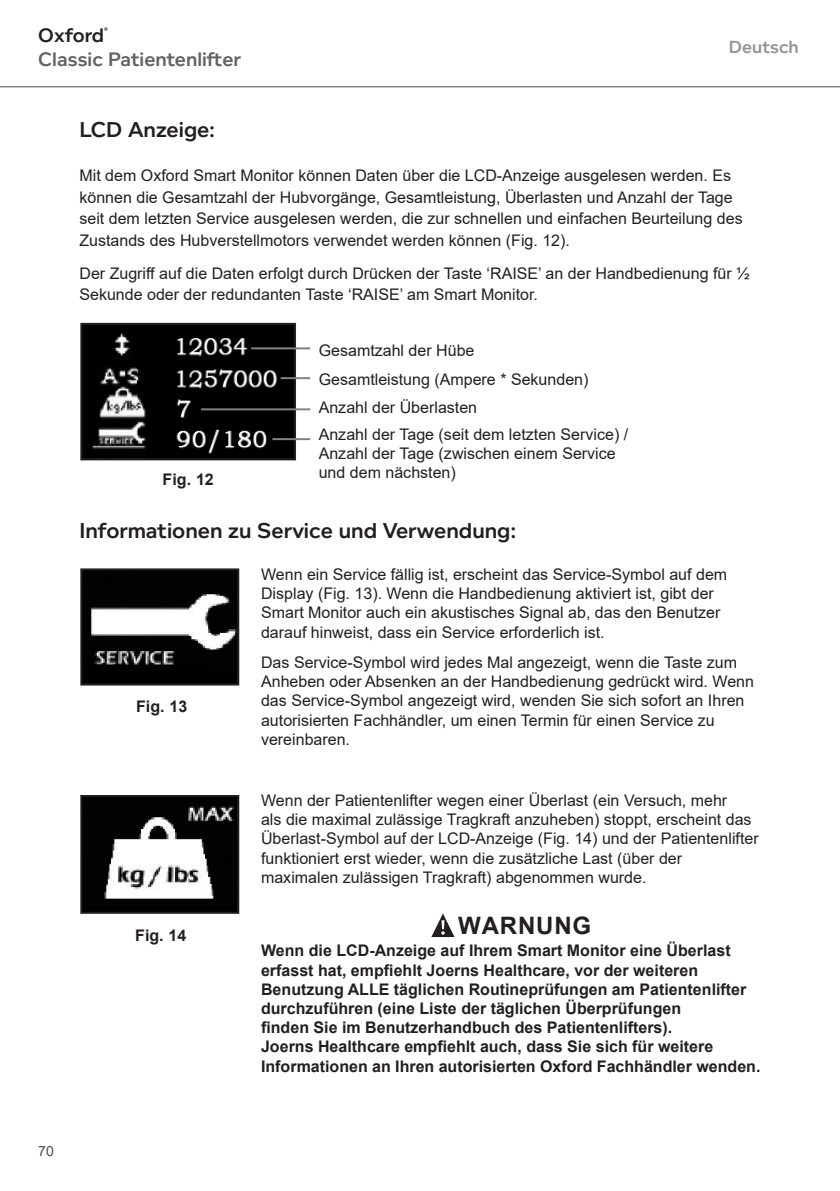
<style>
.page{position:relative;width:840px;height:1191px;background:#fff}
.page>*{position:absolute;margin:0;border:0;box-sizing:border-box;transform-origin:0 0}
.Warning{font:700 24px "Arial";letter-spacing:.035em;color:#231f20}
.t1{font:600 22px "Foundry Context";color:#231f20}
.t2{font:600 20px "Foundry Context";color:#636366}
.t3{font:600 20px "Foundry Context";color:#231f20}
.t4{font:600 18px "Foundry Context";color:#939598}
.t5{font:16px/19.2px "Arial";color:#231f20}
.Subheads_Labels{font:700 16px/19.2px "Arial";color:#231f20}
.t6{font:14px "Arial";color:#4b4c4d}
.t7{font:600 8px "Foundry Context";color:#231f20}
</style>
<div class="page">
<hr style="left:0;top:86px;width:839px;height:1px;background:#4b4c4d">
<svg style="left:431px;top:913px;width:23px;height:24px"></svg>
<img style="left:83px;top:571px;width:153px;height:111px">
<div style="left:80px;top:568px;width:159px;height:117px;border:2px solid #231f20"></div>
<img style="left:83px;top:326px;width:210px;height:131px">
<div style="left:80px;top:323px;width:216px;height:137px;border:2px solid #231f20"></div>
<hr style="left:251px;top:347px;width:59px;height:2px;background:#808285">
<hr style="left:280px;top:377px;width:30px;height:2px;background:#808285">
<hr style="left:201px;top:408px;width:109px;height:2px;background:#808285">
<hr style="left:272px;top:438px;width:38px;height:2px;background:#808285">
<img style="left:83px;top:798px;width:153px;height:112px">
<div style="left:80px;top:795px;width:159px;height:118px;border:2px solid #231f20"></div>
<p class="t3" style="left:38px;top:23px;width:67px">Oxford</p>
<p class="t7" style="left:104px;top:25px;width:5px">®</p>
<p class="t2" style="left:38px;top:47px;width:204px">Classic Patientenlifter</p>
<p class="t4" style="left:728px;top:36px;width:71px">Deutsch</p>
<p class="t1" style="left:79px;top:116px;width:137px">LCD Anzeige:</p>
<p class="t5" style="left:79px;top:164px;width:664px;line-height:21.6px">Mit dem Oxford Smart Monitor können Daten über die LCD-Anzeige ausgelesen werden. Es können die Gesamtzahl der Hubvorgänge, Gesamtleistung, Überlasten und Anzahl der Tage seit dem letzten Service ausgelesen werden, die zur schnellen und einfachen Beurteilung des Zustands des Hubverstellmotors verwendet werden können (Fig. 12).</p>
<p class="t5" style="left:79px;top:262px;width:671px;line-height:21.6px">Der Zugriff auf die Daten erfolgt durch Drücken der Taste ‘RAISE’ an der Handbedienung für ½<br>Sekunde oder der redundanten Taste ‘RAISE’ am Smart Monitor.</p>
<p class="Subheads_Labels" style="left:162px;top:470px;width:53px">Fig. 12</p>
<p class="t5" style="left:318px;top:340px;width:157px">Gesamtzahl der Hübe</p>
<p class="t5" style="left:318px;top:369px;width:271px">Gesamtleistung (Ampere * Sekunden)</p>
<p class="t5" style="left:318px;top:397px;width:160px">Anzahl der Überlasten</p>
<p class="t5" style="left:318px;top:425px;width:311px">Anzahl der Tage (seit dem letzten Service) /</p>
<p class="t5" style="left:318px;top:444px;width:298px">Anzahl der Tage (zwischen einem Service und dem nächsten)</p>
<p class="t1" style="left:79px;top:518px;width:438px">Informationen zu Service und Verwendung:</p>
<p class="t5" style="left:261px;top:564px;width:467px">Wenn ein Service fällig ist, erscheint das Service-Symbol auf dem Display (Fig. 13). Wenn die Handbedienung aktiviert ist, gibt der Smart Monitor auch ein akustisches Signal ab, das den Benutzer darauf hinweist, dass ein Service erforderlich ist.</p>
<p class="t5" style="left:261px;top:652px;width:494px">Das Service-Symbol wird jedes Mal angezeigt, wenn die Taste zum Anheben oder Absenken an der Handbedienung gedrückt wird. Wenn das Service-Symbol angezeigt wird, wenden Sie sich sofort an Ihren autorisierten Fachhändler, um einen Termin für einen Service zu vereinbaren.</p>
<p class="Subheads_Labels" style="left:136px;top:697px;width:53px">Fig. 13</p>
<p class="t6" style="left:38px;top:1141px;width:17px">70</p>
<p class="Subheads_Labels" style="left:135px;top:926px;width:53px">Fig. 14</p>
<p class="t5" style="left:261px;top:790px;width:499px">Wenn der Patientenlifter wegen einer Überlast (ein Versuch, mehr<br>als die maximal zulässige Tragkraft anzuheben) stoppt, erscheint das Überlast-Symbol auf der LCD-Anzeige (Fig. 14) und der Patientenlifter funktioniert erst wieder, wenn die zusätzliche Last (über der maximalen zulässigen Tragkraft) abgenommen wurde.</p>
<p class="Warning" style="left:458px;top:909px;width:135px">WARNUNG</p>
<p class="Subheads_Labels" style="left:261px;top:941px;width:500px">Wenn die LCD-Anzeige auf Ihrem Smart Monitor eine Überlast erfasst hat, empfiehlt Joerns Healthcare, vor der weiteren Benutzung ALLE täglichen Routineprüfungen am Patientenlifter durchzuführen (eine Liste der täglichen Überprüfungen<br>finden Sie im Benutzerhandbuch des Patientenlifters).<br>Joerns Healthcare empfiehlt auch, dass Sie sich für weitere Informationen an Ihren autorisierten Oxford Fachhändler wenden.</p>
</div>
